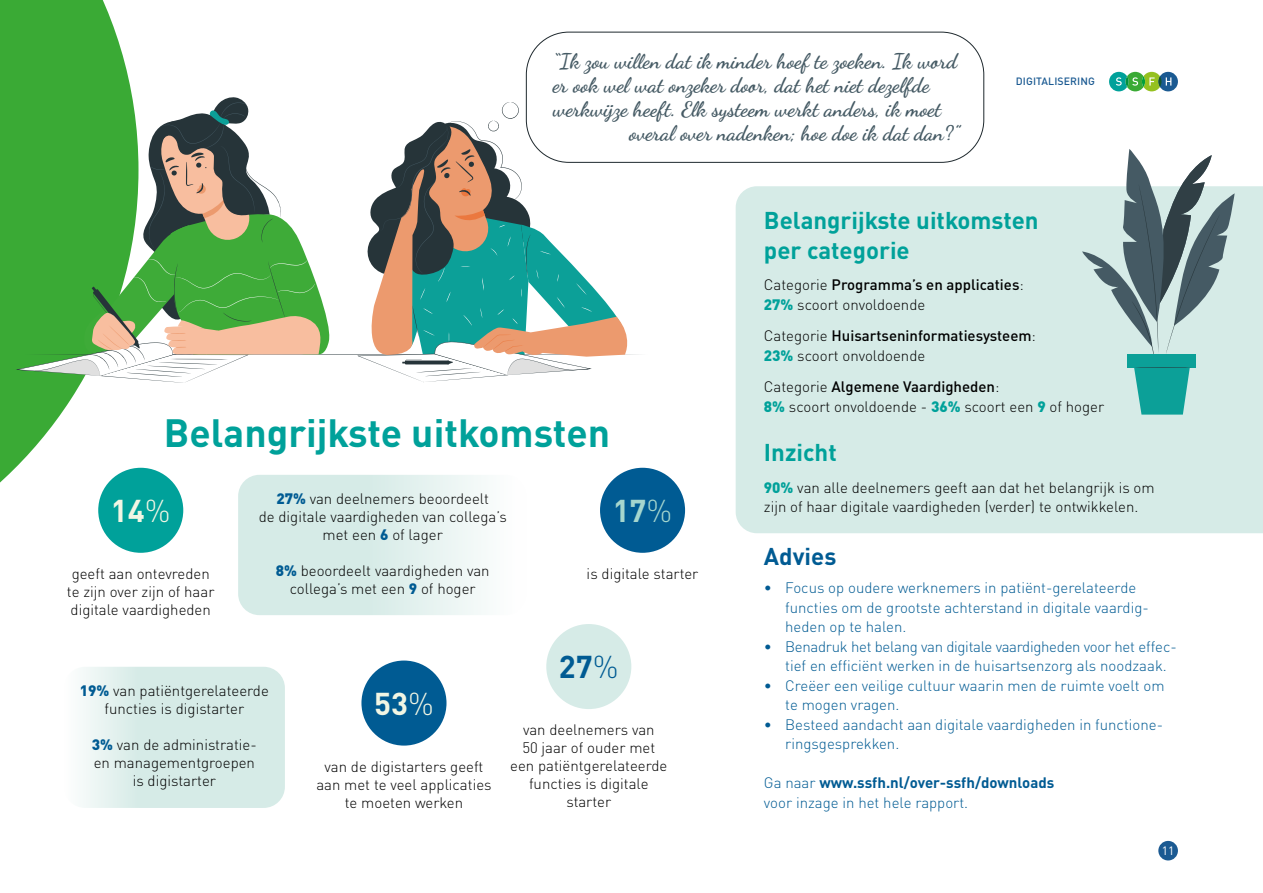
<style>
.page{position:relative;width:1263px;height:893px;background:#fff}
.page>*{position:absolute;margin:0;border:0;box-sizing:border-box;transform-origin:0 0}
.t1{font:700 39px "DINOT";color:#00a19a}
.t2{font:700 31.2px "DINOT";color:#f1f6e4}
.t3{font:700 31.2px "DINOT";color:#a5d6ce}
.t4{font:700 31.2px "DINOT";color:#005b93}
.t5{font:700 24px/30px "DINOT";color:#00a19a}
.t6{font:700 24px "DINOT";color:#005b93}
.t7{font:21px "Dancing Script";color:#455a64}
.t8{font:300 15px/18px "DINOT";color:#000;text-align:center}
.t9{font:300 15px/19.5px "DINOT";color:#005b93}
.t10{font:12px "DINOT";color:#fff}
.t11{font:500 10.5px "DINOT";letter-spacing:.01em;color:#1b5a92}
.s1{font-weight:900;color:#005b93}
.s2{font-weight:300}
.s3{font-weight:500}
.s4{font-weight:900;color:#00a19a}
.s5{font-weight:700}
</style>
<div class="page">
<div style="left:736px;top:186px;width:527px;height:347px;background:#d6ebe7"></div>
<svg style="left:0;top:0;width:138px;height:553px;fill:#3aaa35"></svg>
<div style="left:1158px;top:841px;width:20px;height:19px;background:#1b5a92;border-radius:50%"></div>
<svg style="left:1158px;top:72px;width:20px;height:19px"></svg>
<svg style="left:1109px;top:72px;width:62px;height:19px"></svg>
<div style="left:600px;top:468px;width:85px;height:85px;background:#005b93;border-radius:50%"></div>
<div style="left:98px;top:468px;width:85px;height:85px;background:#00a19a;border-radius:50%"></div>
<div style="left:546px;top:624px;width:85px;height:85px;background:#d6ebe7;border-radius:50%"></div>
<svg style="left:16px;top:97px;width:623px;height:286px"></svg>
<div style="left:526px;top:32px;width:458px;height:130px;background:#fff;border-radius:43px"></div>
<div style="left:526px;top:32px;width:458px;height:131px;border:1px solid #1f292e;border-radius:43px"></div>
<div style="left:238px;top:475px;width:289px;height:140px;background:linear-gradient(to right,#cbe6e1,#f8fbfa);border-radius:21px"></div>
<svg style="left:64px;top:667px;width:221px;height:141px;background:#dceeea"></svg>
<div style="left:361px;top:660px;width:85px;height:86px;background:#005b93;border-radius:50%"></div>
<svg style="left:1082px;top:149px;width:153px;height:266px;background:#a0bcbc"></svg>
<h3 class="t7" style="left:553px;top:45px;width:406px">“Ik zou willen dat ik minder hoef te zoeken. Ik word</h3>
<h3 class="t7" style="left:553px;top:69px;width:378px">er ook wel wat onzeker door, dat het niet dezelfde</h3>
<h3 class="t7" style="left:553px;top:93px;width:390px">werkwijze heeft. Elk systeem werkt anders, ik moet</h3>
<h3 class="t7" style="left:629px;top:117px;width:332px">overal over nadenken; hoe doe ik dat dan?”</h3>
<p class="t11" style="left:1016px;top:75px;width:81px">DIGITALISERING</p>
<h1 class="t1" style="left:164px;top:407px;width:448px">Belangrijkste uitkomsten</h1>
<p class="t8" style="left:259px;top:490px;width:250px"><span class="s1">27%</span> van deelnemers beoordeelt<br>de digitale vaardigheden van collega’s met een <span class="s1">6</span> of lager</p>
<p class="t8" style="left:276px;top:562px;width:215px"><span class="s1">8%</span> beoordeelt vaardigheden van collega’s met een <span class="s1">9</span> of hoger</p>
<h2 class="t2" style="left:111px;top:490px;width:61px">14<span class="s2">%</span></h2>
<h2 class="t3" style="left:613px;top:490px;width:61px">17<span class="s2">%</span></h2>
<p class="t8" style="left:72px;top:565px;width:140px">geeft aan ontevreden</p>
<p class="t8" style="left:587px;top:565px;width:113px">is digitale starter</p>
<p class="t8" style="left:67px;top:583px;width:149px;text-align:left">te zijn over zijn of haar digitale vaardigheden</p>
<p class="t8" style="left:80px;top:682px;width:191px"><span class="s1">19%</span> van patiëntgerelateerde functies is digistarter</p>
<p class="t8" style="left:92px;top:736px;width:166px"><span class="s1">3%</span> van de administratie&shy;en managementgroepen is digistarter</p>
<h2 class="t2" style="left:374px;top:683px;width:61px">53<span class="s2">%</span></h2>
<p class="t8" style="left:316px;top:757px;width:177px">van de digistarters geeft aan met te veel applicaties te moeten werken</p>
<h2 class="t4" style="left:559px;top:647px;width:61px">27<span class="s2">%</span></h2>
<p class="t8" style="left:510px;top:721px;width:159px">van deelnemers van<br>50 jaar of ouder met een patiëntgerelateerde functies is digitale starter</p>
<h3 class="t5" style="left:764px;top:205px;width:276px">Belangrijkste uitkomsten per categorie</h3>
<p class="t8" style="left:764px;top:275px;width:261px;line-height:19.5px;text-align:left">Categorie <span class="s3">Programma’s en applicaties</span>:<br><span class="s4">27%</span> scoort onvoldoende</p>
<p class="t8" style="left:764px;top:326px;width:274px;line-height:19.5px;text-align:left">Categorie <span class="s3">Huisartseninformatiesysteem</span>:<br><span class="s4">23%</span> scoort onvoldoende</p>
<p class="t8" style="left:764px;top:377px;width:342px;line-height:19.5px;text-align:left">Categorie <span class="s3">Algemene Vaardigheden</span>:<br><span class="s4">8%</span> scoort onvoldoende - <span class="s4">36%</span> scoort een <span class="s4">9</span> of hoger</p>
<h3 class="t5" style="left:764px;top:437px;width:74px">Inzicht</h3>
<p class="t8" style="left:764px;top:478px;width:392px;line-height:19.5px;text-align:left"><span class="s4">90%</span> van alle deelnemers geeft aan dat het belangrijk is om zijn of haar digitale vaardigheden (verder) te ontwikkelen.</p>
<h3 class="t6" style="left:764px;top:541px;width:74px">Advies</h3>
<p class="t9" style="left:785px;top:578px;width:365px;text-indent:-21px">• Focus op oudere werknemers in patiënt-gerelateerde functies om de grootste achterstand in digitale vaardig&shy;heden op te halen.</p>
<p class="t9" style="left:785px;top:637px;width:393px;text-indent:-21px">• Benadruk het belang van digitale vaardigheden voor het effec&shy;tief en efficiënt werken in de huisartsenzorg als noodzaak.</p>
<p class="t9" style="left:785px;top:676px;width:381px;text-indent:-21px">• Creëer een veilige cultuur waarin men de ruimte voelt om te mogen vragen.</p>
<p class="t9" style="left:785px;top:715px;width:379px;text-indent:-21px">• Besteed aandacht aan digitale vaardigheden in functione&shy;ringsgesprekken.</p>
<p class="t9" style="left:764px;top:773px;width:292px">Ga naar <span class="s5">www.ssfh.nl/over-ssfh/downloads </span>voor inzage in het hele rapport.</p>
<p class="t10" style="left:1162px;top:843px;width:14px">11</p>
</div>
